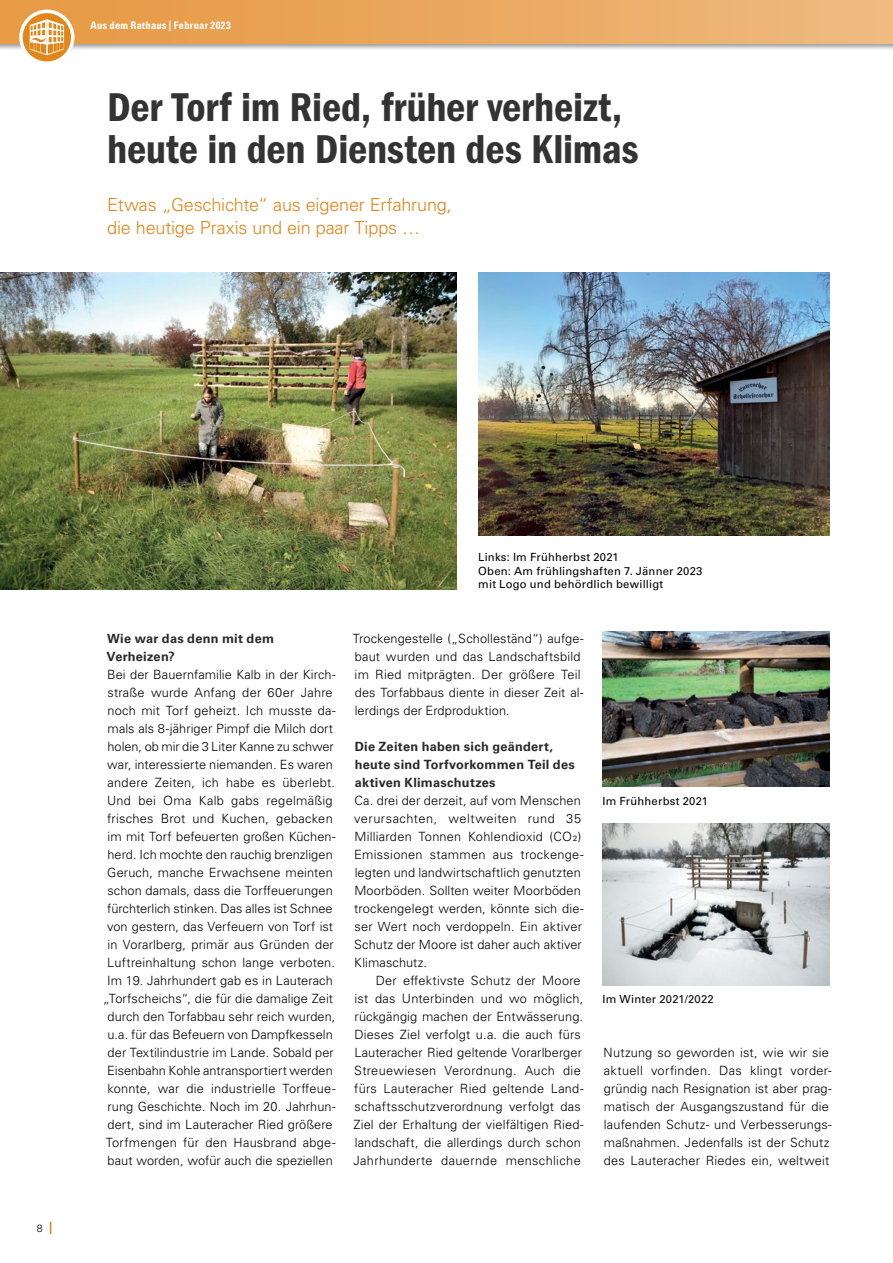
<style>
.page{position:relative;width:893px;height:1263px;background:#fff}
.page>*{position:absolute;margin:0;border:0;box-sizing:border-box;transform-origin:0 0}
.t1{font:600 40.5px/42px "Franklin Gothic Cond ITC";letter-spacing:-.005em;color:#333334}
.t2{font:300 18px/22.5px "Univers LT Pro 45";letter-spacing:-.01em;color:#e0861a}
.t3{font:300 12.75px/18px "Univers LT Pro 45";letter-spacing:.01em;color:#000}
.t4{font:700 12.75px/18px "Univers LT Pro 65";letter-spacing:.02em;color:#292829}
.t5{font:11.25px/13.5px "Univers LT Pro 55 Roman";letter-spacing:.02em;color:#000}
.t6{font:700 condensed 10.5px "Univers LT Pro";letter-spacing:.025em;color:#fff}
.t7{font:300 10.5px "Univers LT Pro 45";color:#000}
</style>
<div class="page">
<img style="left:0;top:273px;width:457px;height:316px">
<img style="left:602px;top:631px;width:227px;height:155px">
<img style="left:602px;top:823px;width:227px;height:162px">
<img style="left:478px;top:273px;width:351px;height:262px">
<div style="left:0;top:0;width:893px;height:51px;background:#000;opacity:.4"></div>
<div style="left:0;top:0;width:893px;height:43px;background:linear-gradient(to right,#e69841,#efb97f)"></div>
<svg style="left:50px;top:1221px;width:1px;height:13px"></svg>
<svg style="left:19px;top:10px;width:56px;height:55px"></svg>
<div style="left:23px;top:13px;width:48px;height:48px;background:#e0861a;border-radius:50%"></div>
<svg style="left:30px;top:19px;width:34px;height:36px"></svg>
<p class="t6" style="left:90px;top:19px;width:142px">Aus dem Rathaus | Februar 2023</p>
<h1 class="t1" style="left:107px;top:86px;width:533px">Der Torf im Ried, früher verheizt, heute in den Diensten des Klimas</h1>
<h2 class="t2" style="left:107px;top:193px;width:346px">Etwas „Geschichte“ aus eigener Erfahrung, die heutige Praxis und ein paar Tipps …</h2>
<p class="t7" style="left:37px;top:1221px;width:7px">8</p>
<p class="t4" style="left:107px;top:629px;width:169px">Wie war das denn mit dem<br>Verheizen?</p>
<p class="t3" style="left:103px;top:665px;width:234px;text-align:center">Bei der Bauernfamilie Kalb in der Kirch&shy;straße wurde Anfang der 60er Jahre noch mit Torf geheizt. Ich musste da&shy;mals als 8-jähriger Pimpf die Milch dort holen, ob mir die 3 Liter Kanne zu schwer war, interessierte niemanden. Es waren andere Zeiten, ich habe es überlebt.<br>Und bei Oma Kalb gabs regelmäßig frisches Brot und Kuchen, gebacken im mit Torf befeuerten großen Küchen&shy;herd. Ich mochte den rauchig brenzligen Geruch, manche Erwachsene meinten schon damals, dass die Torffeuerungen fürchterlich stinken. Das alles ist Schnee von gestern, das Verfeuern von Torf ist in Vorarlberg, primär aus Gründen der Luftreinhaltung schon lange verboten.<br>Im 19. Jahrhundert gab es in Lauterach „Torfscheichs“, die für die damalige Zeit durch den Torfabbau sehr reich wurden, u.a. für das Befeuern von Dampfkesseln der Textilindustrie im Lande. Sobald per Eisenbahn Kohle antransportiert werden konnte, war die industrielle Torffeue&shy;rung Geschichte. Noch im 20. Jahrhun&shy;dert, sind im Lauteracher Ried größere Torfmengen für den Hausbrand abge&shy;baut worden, wofür auch die speziellen</p>
<p class="t5" style="left:478px;top:550px;width:226px">Links: Im Frühherbst 2021<br>Oben: Am frühlingshaften 7. Jänner 2023 mit Logo und behördlich bewilligt</p>
<p class="t3" style="left:353px;top:629px;width:232px">Trockengestelle („Scholleständ“) aufge&shy;baut wurden und das Landschaftsbild im Ried mitprägten. Der größere Teil des Torfabbaus diente in dieser Zeit al&shy;lerdings der Erdproduktion.</p>
<p class="t4" style="left:355px;top:737px;width:222px">Die Zeiten haben sich geändert, heute sind Torfvorkommen Teil des aktiven Klimaschutzes</p>
<p class="t3" style="left:354px;top:791px;width:231px">Ca. drei der derzeit, auf vom Menschen verursachten, weltweiten rund 35<br>Milliarden Tonnen Kohlendioxid (CO₂)<br>Emissionen stammen aus trockenge&shy;legten und landwirtschaftlich genutzten Moorböden. Sollten weiter Moorböden trockengelegt werden, könnte sich die&shy;ser Wert noch verdoppeln. Ein aktiver Schutz der Moore ist daher auch aktiver Klimaschutz.</p>
<p class="t3" style="left:353px;top:971px;width:232px;text-indent:22px">Der effektivste Schutz der Moore ist das Unterbinden und wo möglich, rückgängig machen der Entwässerung.<br>Dieses Ziel verfolgt u.a. die auch fürs Lauteracher Ried geltende Vorarlberger Streuewiesen Verordnung. Auch die fürs Lauteracher Ried geltende Land&shy;schaftsschutzverordnung verfolgt das Ziel der Erhaltung der vielfältigen Ried&shy;landschaft, die allerdings durch schon Jahrhunderte dauernde menschliche</p>
<p class="t5" style="left:602px;top:794px;width:107px">Im Frühherbst 2021</p>
<p class="t5" style="left:602px;top:992px;width:113px">Im Winter 2021/2022</p>
<p class="t3" style="left:604px;top:1043px;width:230px">Nutzung so geworden ist, wie wir sie aktuell vorfinden. Das klingt vorder&shy;gründig nach Resignation ist aber prag&shy;matisch der Ausgangszustand für die laufenden Schutz- und Verbesserungs&shy;maßnahmen. Jedenfalls ist der Schutz des Lauteracher Riedes ein, weltweit</p>
</div>
